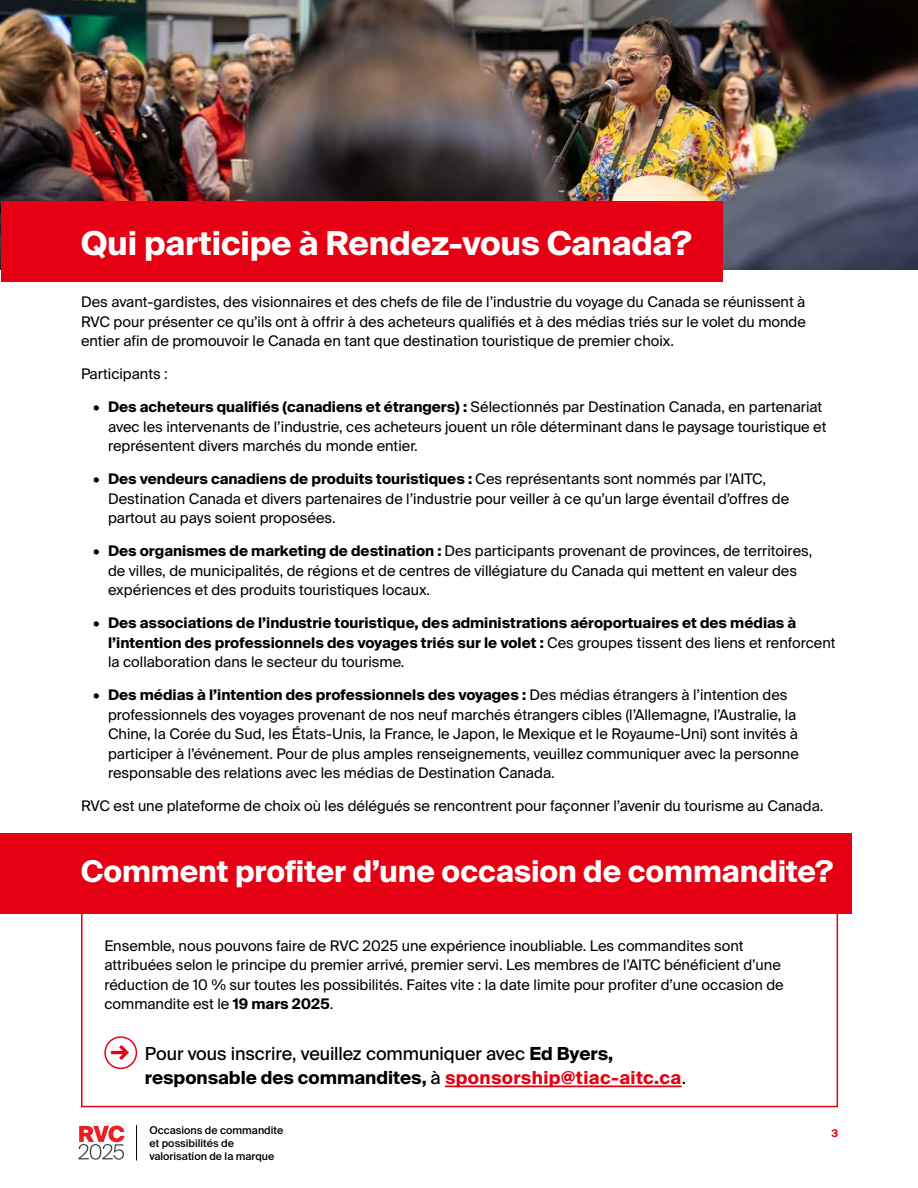
<style>
.page{position:relative;width:918px;height:1188px;background:#fff}
.page>*{position:absolute;margin:0;border:0;box-sizing:border-box;transform-origin:0 0}
.t1{font:700 33px "Suisse Intl";letter-spacing:-.005em;color:#fff}
.t2{font:700 30px "Suisse Intl";letter-spacing:-.005em;color:#fff}
.t3{font:18px/24px "Suisse Intl";letter-spacing:-.005em;color:#000}
.t4{font:14.7px/19.5px "Suisse Intl";color:#000}
.t5{font:700 14.7px/19.5px "Suisse Intl";color:#000}
.t6{font:500 10.65px/13.4px "Suisse Intl";color:#000}
.t7{font:700 10.5px "Suisse Intl";color:#e60013}
.s1{font-weight:700}
.s2{font-weight:400}
.s3{font-weight:700;font-size:24px;color:#e60013}
.s4{font-weight:700;color:#e60013}
</style>
<div class="page">
<svg style="left:78px;top:1126px;width:46px;height:34px"></svg>
<hr style="left:136px;top:1125px;width:1px;height:35px;background:#000">
<img style="left:0;top:0;width:918px;height:270px">
<div style="left:1px;top:201px;width:722px;height:81px;background:#e60013"></div>
<div style="left:1px;top:833px;width:851px;height:81px;background:#e60013"></div>
<hr style="left:445px;top:1085px;width:237px;height:2px;background:#e60013">
<div style="left:104px;top:1036px;width:33px;height:33px;border:2px solid #e60013;border-radius:50%"></div>
<h1 class="t1" style="left:81px;top:224px;width:612px">Qui participe à Rendez-vous Canada?</h1>
<p class="t4" style="left:81px;top:292px;width:726px;text-align:justify">Des avant-gardistes, des visionnaires et des chefs de file de l’industrie du voyage du Canada se réunissent à RVC pour présenter ce qu’ils ont à offrir à des acheteurs qualifiés et à des médias triés sur le volet du monde entier afin de promouvoir le Canada en tant que destination touristique de premier choix.</p>
<p class="t4" style="left:81px;top:364px;width:88px">Participants :</p>
<p class="t4" style="left:108px;top:397px;width:720px;text-indent:-15px">• <span class="s1">Des acheteurs qualifiés (canadiens et étrangers) :</span> Sélectionnés par Destination Canada, en partenariat avec les intervenants de l’industrie, ces acheteurs jouent un rôle déterminant dans le paysage touristique et représentent divers marchés du monde entier.</p>
<p class="t4" style="left:108px;top:469px;width:683px;text-indent:-15px">• <span class="s1">Des vendeurs canadiens de produits touristiques :</span> Ces représentants sont nommés par l’AITC,<br>Destination Canada et divers partenaires de l’industrie pour veiller à ce qu’un large éventail d’offres de partout au pays soient proposées.</p>
<p class="t4" style="left:108px;top:541px;width:706px;text-indent:-15px">• <span class="s1">Des organismes de marketing de destination :</span> Des participants provenant de provinces, de territoires, de villes, de municipalités, de régions et de centres de villégiature du Canada qui mettent en valeur des expériences et des produits touristiques locaux.</p>
<p class="t5" style="left:108px;top:613px;width:729px;text-indent:-15px"><span class="s2">•</span> Des associations de l’industrie touristique, des administrations aéroportuaires et des médias à l’intention des professionnels des voyages triés sur le volet : <span class="s2">Ces groupes tissent des liens et renforcent la collaboration dans le secteur du tourisme.</span></p>
<p class="t4" style="left:108px;top:685px;width:692px;text-indent:-15px">• <span class="s1">Des médias à l’intention des professionnels des voyages :</span> Des médias étrangers à l’intention des professionnels des voyages provenant de nos neuf marchés étrangers cibles (l’Allemagne, l’Australie, la Chine, la Corée du Sud, les États-Unis, la France, le Japon, le Mexique et le Royaume-Uni) sont invités à participer à l’événement. Pour de plus amples renseignements, veuillez communiquer avec la personne responsable des relations avec les médias de Destination Canada.</p>
<p class="t4" style="left:81px;top:796px;width:744px">RVC est une plateforme de choix où les délégués se rencontrent pour façonner l’avenir du tourisme au Canada.</p>
<h2 class="t2" style="left:81px;top:854px;width:754px">Comment profiter d’une occasion de commandite?</h2>
<p class="t4" style="left:104px;top:936px;width:681px">Ensemble, nous pouvons faire de RVC 2025 une expérience inoubliable. Les commandites sont attribuées selon le principe du premier arrivé, premier servi. Les membres de l’AITC bénéficient d’une réduction de 10 % sur toutes les possibilités. Faites vite : la date limite pour profiter d’une occasion de commandite est le <span class="s1">19 mars 2025</span>.</p>
<p class="t3" style="left:145px;top:1042px;width:543px;text-indent:-34px"><span class="s3">→</span> Pour vous inscrire, veuillez communiquer avec <span class="s1">Ed Byers, responsable des commandites,</span> à <span class="s4">sponsorship@tiac-aitc.ca</span>.</p>
<p class="t6" style="left:149px;top:1123px;width:135px">Occasions de commandite et possibilités de valorisation de la marque</p>
<p class="t7" style="left:831px;top:1127px;width:8px">3</p>
</div>
